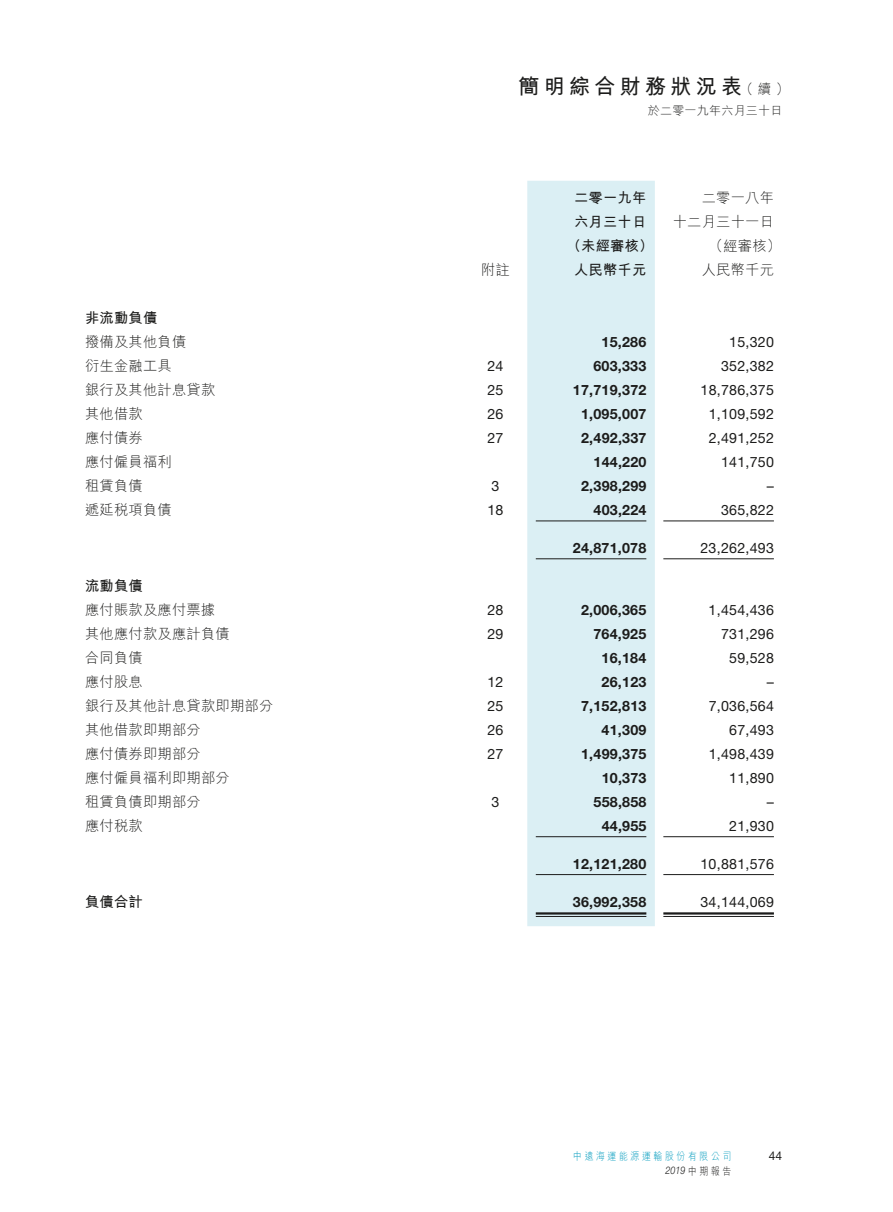
<style>
.page{position:relative;width:893px;height:1212px;background:#fff}
.page>*{position:absolute;margin:0;border:0;box-sizing:border-box;transform-origin:0 0}
.t1{font:700 21px "M Hei HK";letter-spacing:.205em;color:#1c1c1b}
.t2{font:14.25px "Helvetica Neue LT Std";letter-spacing:.015em;color:#1c1c1b}
.t3{font:700 14.25px "Helvetica Neue LT Std";letter-spacing:.015em;color:#1c1c1b}
.t4{font:300 14.25px "M Hei HK";letter-spacing:.015em;color:#1c1c1b}
.t5{font:700 14.25px/24px "M Hei HK";letter-spacing:.015em;color:#1c1c1b}
.t6{font:300 13.5px "M Hei HK";color:#1c1c1b}
.t7{font:300 12px "M Hei HK";letter-spacing:.02em;color:#1c1c1b}
.t8{font:12px "Helvetica Neue LT Std";color:#1c1c1b}
.t9{font:300 10.5px "M Hei HK";letter-spacing:.285em;color:#009bbe;scale:.85 1}
.t10{font:italic 300 10.5px "Helvetica Neue LT Std";color:#1c1c1b;scale:.85 1}
.s1{font-family:"M Hei HK";font-style:normal}
</style>
<div class="page">
<div style="left:527px;top:181px;width:128px;height:745px;background:#dbeff4"></div>
<hr style="left:536px;top:520px;width:110px;height:1px;background:#1c1c1b">
<hr style="left:663px;top:520px;width:111px;height:1px;background:#1c1c1b">
<hr style="left:536px;top:558px;width:110px;height:1px;background:#1c1c1b">
<hr style="left:663px;top:558px;width:111px;height:1px;background:#1c1c1b">
<hr style="left:536px;top:836px;width:110px;height:1px;background:#1c1c1b">
<hr style="left:663px;top:836px;width:111px;height:1px;background:#1c1c1b">
<hr style="left:536px;top:874px;width:110px;height:1px;background:#1c1c1b">
<hr style="left:663px;top:874px;width:111px;height:1px;background:#1c1c1b">
<hr style="left:536px;top:912px;width:110px;height:2px;background:#1c1c1b">
<hr style="left:536px;top:916px;width:110px;height:1px;background:#1c1c1b">
<hr style="left:663px;top:912px;width:111px;height:2px;background:#1c1c1b">
<hr style="left:663px;top:916px;width:111px;height:1px;background:#1c1c1b">
<h1 class="t1" style="left:519px;top:71px;width:225px">簡明綜合財務狀況表</h1>
<p class="t7" style="left:648px;top:102px;width:136px">於二零一九年六月三十日</p>
<p class="t6" style="left:740px;top:79px;width:51px">（續 (</p>
<p class="t5" style="left:574px;top:185px;width:74px">二零一九年六月三十日</p>
<p class="t4" style="left:702px;top:188px;width:74px">二零一八年</p>
<p class="t4" style="left:673px;top:212px;width:103px">十二月三十一日</p>
<p class="t4" style="left:709px;top:236px;width:74px">（經審核(</p>
<p class="t5" style="left:567px;top:233px;width:88px">（未經審核）</p>
<p class="t4" style="left:481px;top:260px;width:30px">附註</p>
<p class="t5" style="left:574px;top:257px;width:74px">人民幣千元</p>
<p class="t4" style="left:702px;top:260px;width:74px">人民幣千元</p>
<p class="t5" style="left:85px;top:305px;width:74px">非流動負債</p>
<p class="t4" style="left:85px;top:332px;width:103px">撥備及其他負債</p>
<p class="t3" style="left:602px;top:333px;width:46px">15,286</p>
<p class="t2" style="left:729px;top:333px;width:46px">15,320</p>
<p class="t4" style="left:85px;top:356px;width:88px">衍生金融工具</p>
<p class="t2" style="left:487px;top:357px;width:18px">24</p>
<p class="t3" style="left:593px;top:357px;width:54px">603,333</p>
<p class="t2" style="left:721px;top:357px;width:54px">352,382</p>
<p class="t4" style="left:85px;top:380px;width:132px">銀行及其他計息貸款</p>
<p class="t2" style="left:487px;top:381px;width:18px">25</p>
<p class="t3" style="left:573px;top:381px;width:75px">17,719,372</p>
<p class="t2" style="left:700px;top:381px;width:75px">18,786,375</p>
<p class="t4" style="left:85px;top:404px;width:59px">其他借款</p>
<p class="t2" style="left:487px;top:405px;width:18px">26</p>
<p class="t3" style="left:581px;top:405px;width:67px">1,095,007</p>
<p class="t2" style="left:709px;top:405px;width:67px">1,109,592</p>
<p class="t4" style="left:85px;top:428px;width:59px">應付債券</p>
<p class="t2" style="left:487px;top:429px;width:18px">27</p>
<p class="t3" style="left:581px;top:429px;width:67px">2,492,337</p>
<p class="t2" style="left:709px;top:429px;width:67px">2,491,252</p>
<p class="t4" style="left:85px;top:452px;width:88px">應付僱員福利</p>
<p class="t3" style="left:593px;top:453px;width:54px">144,220</p>
<p class="t2" style="left:721px;top:453px;width:54px">141,750</p>
<p class="t4" style="left:85px;top:476px;width:59px">租賃負債</p>
<p class="t2" style="left:491px;top:477px;width:9px">3</p>
<p class="t3" style="left:581px;top:477px;width:67px">2,398,299</p>
<p class="t2" style="left:767px;top:477px;width:9px">–</p>
<p class="t4" style="left:85px;top:500px;width:88px">遞延稅項負債</p>
<p class="t2" style="left:487px;top:501px;width:18px">18</p>
<p class="t3" style="left:593px;top:501px;width:54px">403,224</p>
<p class="t2" style="left:721px;top:501px;width:54px">365,822</p>
<p class="t3" style="left:573px;top:539px;width:75px">24,871,078</p>
<p class="t2" style="left:700px;top:539px;width:75px">23,262,493</p>
<p class="t5" style="left:85px;top:572px;width:59px">流動負債</p>
<p class="t4" style="left:85px;top:599px;width:132px">應付賬款及應付票據</p>
<p class="t2" style="left:487px;top:601px;width:18px">28</p>
<p class="t3" style="left:581px;top:601px;width:67px">2,006,365</p>
<p class="t2" style="left:709px;top:601px;width:67px">1,454,436</p>
<p class="t4" style="left:85px;top:623px;width:146px">其他應付款及應計負債</p>
<p class="t2" style="left:487px;top:625px;width:18px">29</p>
<p class="t3" style="left:593px;top:625px;width:54px">764,925</p>
<p class="t2" style="left:721px;top:625px;width:54px">731,296</p>
<p class="t4" style="left:85px;top:647px;width:59px">合同負債</p>
<p class="t3" style="left:602px;top:649px;width:46px">16,184</p>
<p class="t2" style="left:729px;top:649px;width:46px">59,528</p>
<p class="t4" style="left:85px;top:671px;width:59px">應付股息</p>
<p class="t2" style="left:487px;top:673px;width:18px">12</p>
<p class="t3" style="left:602px;top:673px;width:46px">26,123</p>
<p class="t2" style="left:767px;top:673px;width:9px">–</p>
<p class="t4" style="left:85px;top:695px;width:190px">銀行及其他計息貸款即期部分</p>
<p class="t2" style="left:487px;top:697px;width:18px">25</p>
<p class="t3" style="left:581px;top:697px;width:67px">7,152,813</p>
<p class="t2" style="left:709px;top:697px;width:67px">7,036,564</p>
<p class="t4" style="left:85px;top:719px;width:117px">其他借款即期部分</p>
<p class="t2" style="left:487px;top:721px;width:18px">26</p>
<p class="t3" style="left:602px;top:721px;width:46px">41,309</p>
<p class="t2" style="left:729px;top:721px;width:46px">67,493</p>
<p class="t4" style="left:85px;top:743px;width:117px">應付債券即期部分</p>
<p class="t2" style="left:487px;top:745px;width:18px">27</p>
<p class="t3" style="left:581px;top:745px;width:67px">1,499,375</p>
<p class="t2" style="left:709px;top:745px;width:67px">1,498,439</p>
<p class="t4" style="left:85px;top:767px;width:146px">應付僱員福利即期部分</p>
<p class="t3" style="left:602px;top:769px;width:46px">10,373</p>
<p class="t2" style="left:729px;top:769px;width:46px">11,890</p>
<p class="t4" style="left:85px;top:791px;width:117px">租賃負債即期部分</p>
<p class="t2" style="left:491px;top:793px;width:9px">3</p>
<p class="t3" style="left:593px;top:793px;width:54px">558,858</p>
<p class="t2" style="left:767px;top:793px;width:9px">–</p>
<p class="t4" style="left:85px;top:815px;width:59px">應付稅款</p>
<p class="t3" style="left:602px;top:817px;width:46px">44,955</p>
<p class="t2" style="left:729px;top:817px;width:46px">21,930</p>
<p class="t3" style="left:573px;top:855px;width:75px">12,121,280</p>
<p class="t2" style="left:700px;top:855px;width:75px">10,881,576</p>
<p class="t5" style="left:85px;top:888px;width:59px">負債合計</p>
<p class="t3" style="left:573px;top:892px;width:75px">36,992,358</p>
<p class="t2" style="left:700px;top:893px;width:75px">34,144,069</p>
<p class="t9" style="left:573px;top:1149px;width:188px">中遠海運能源運輸股份有限公司</p>
<p class="t10" style="left:665px;top:1164px;width:79px">2019<span class="s1">中期報告</span></p>
<p class="t8" style="left:769px;top:1149px;width:15px">44</p>
</div>
